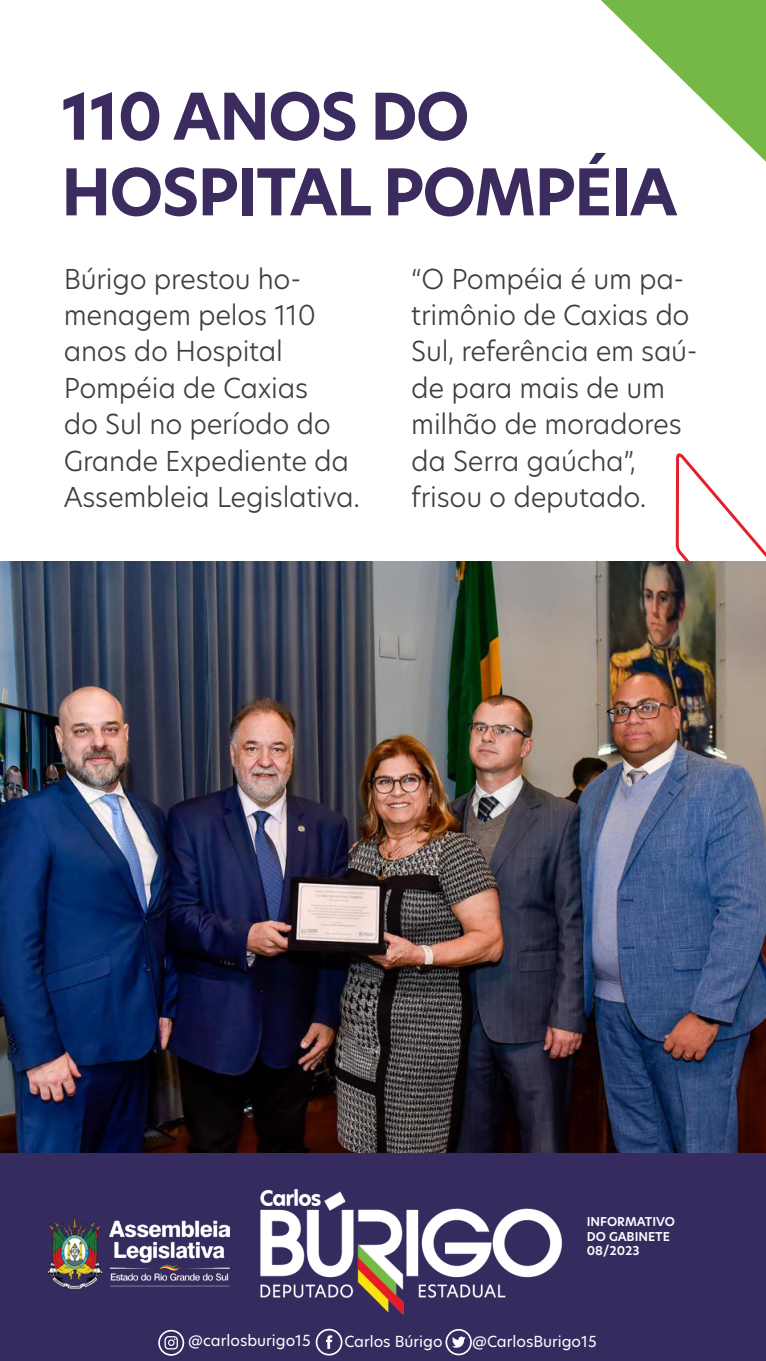
<style>
.page{position:relative;width:766px;height:1361px;background:#fff}
.page>*{position:absolute;margin:0;border:0;box-sizing:border-box;transform-origin:0 0}
.t1{font:700 63px "New Hero";letter-spacing:-.025em;color:#3b2b5e}
.t2{font:300 27px/36.3px "New Hero";letter-spacing:-.01em;color:#3e3e3f}
.t3{font:15px "New Hero";color:#fff}
.t4{font:600 12px "New Hero";color:#fff}
</style>
<div class="page">
<svg style="left:601px;top:0;width:164px;height:161px"></svg>
<svg style="left:675px;top:453px;width:90px;height:108px"></svg>
<div style="left:0;top:1153px;width:765px;height:208px;background:#362b5f"></div>
<img style="left:48px;top:1216px;width:181px;height:72px">
<img style="left:260px;top:1189px;width:301px;height:125px">
<svg style="left:445px;top:1329px;width:26px;height:26px"></svg>
<svg style="left:315px;top:1328px;width:27px;height:27px"></svg>
<svg style="left:158px;top:1329px;width:26px;height:26px"></svg>
<img style="left:0;top:561px;width:765px;height:591px">
<p class="t1" style="left:61px;top:74px;width:409px">110 ANOS DO</p>
<p class="t1" style="left:61px;top:149px;width:617px">HOSPITAL POMPÉIA</p>
<p class="t2" style="left:64px;top:260px;width:298px">Búrigo prestou ho&shy;menagem pelos 110 anos do Hospital<br>Pompéia de Caxias<br>do Sul no período do<br>Grande Expediente da<br>Assembleia Legislativa.</p>
<p class="t2" style="left:411px;top:260px;width:288px">“O Pompéia é um pa&shy;trimônio de Caxias do<br>Sul, referência em saú&shy;de para mais de um milhão de moradores da Serra gaúcha”, frisou o deputado.</p>
<p class="t4" style="left:586px;top:1213px;width:90px">INFORMATIVO</p>
<p class="t4" style="left:586px;top:1228px;width:85px">DO GABINETE</p>
<p class="t4" style="left:586px;top:1242px;width:54px">08/2023</p>
<p class="t3" style="left:188px;top:1330px;width:124px">@carlosburigo15</p>
<p class="t3" style="left:344px;top:1331px;width:100px">Carlos Búrigo</p>
<p class="t3" style="left:472px;top:1331px;width:126px">@CarlosBurigo15</p>
</div>
